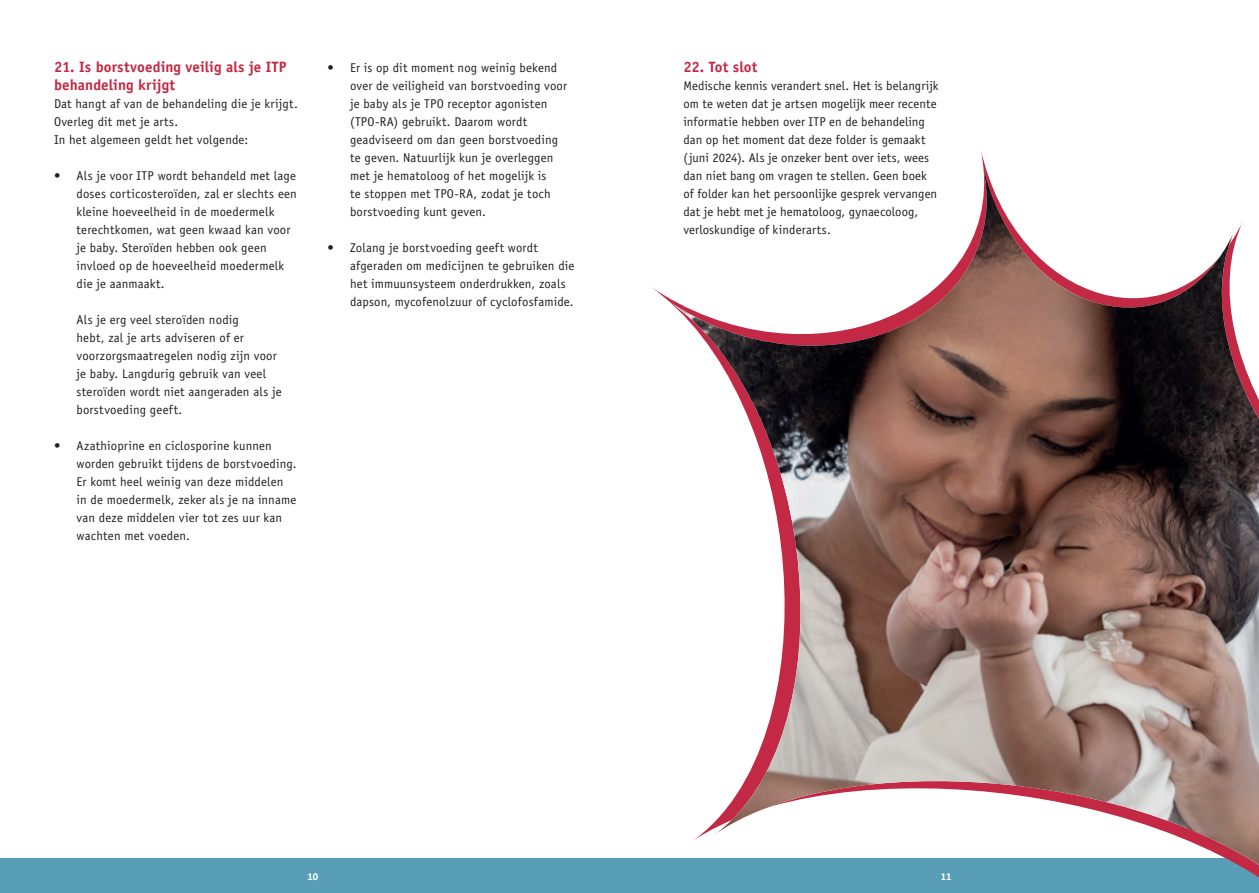
<style>
.page{position:relative;width:1259px;height:893px;background:#fff}
.page>*{position:absolute;margin:0;border:0;box-sizing:border-box;transform-origin:0 0}
.t1{font:700 15px/18px "Officina Sans Std";letter-spacing:.01em;color:#c32944}
.t2{font:12.75px/18px "Officina Sans Std";letter-spacing:.01em;color:#231f20}
.t3{font:700 10.65px "Calibri";color:#fff}
</style>
<div class="page">
<div style="left:0;top:858px;width:1259px;height:35px;background:#599eb7"></div>
<img style="left:667px;top:164px;width:592px;height:701px">
<p class="t1" style="left:54px;top:58px;width:234px">21. Is borstvoeding veilig als je ITP behandeling krijgt</p>
<p class="t2" style="left:54px;top:95px;width:245px">Dat hangt af van de behandeling die je krijgt.<br>Overleg dit met je arts.<br>In het algemeen geldt het volgende:</p>
<p class="t2" style="left:77px;top:167px;width:222px;text-indent:-23px">• Als je voor ITP wordt behandeld met lage doses corticosteroïden, zal er slechts een kleine hoeveelheid in de moedermelk terechtkomen, wat geen kwaad kan voor je baby. Steroïden hebben ook geen invloed op de hoeveelheid moedermelk die je aanmaakt.</p>
<p class="t2" style="left:77px;top:311px;width:207px">Als je erg veel steroïden nodig<br>hebt, zal je arts adviseren of er voorzorgsmaatregelen nodig zijn voor je baby. Langdurig gebruik van veel steroïden wordt niet aangeraden als je borstvoeding geeft.</p>
<p class="t2" style="left:77px;top:437px;width:222px;text-indent:-23px">• Azathioprine en ciclosporine kunnen worden gebruikt tijdens de borstvoeding.<br>Er komt heel weinig van deze middelen in de moedermelk, zeker als je na inname van deze middelen vier tot zes uur kan wachten met voeden.</p>
<p class="t2" style="left:350px;top:59px;width:219px;text-indent:-23px">• Er is op dit moment nog weinig bekend over de veiligheid van borstvoeding voor je baby als je TPO receptor agonisten (TPO-RA) gebruikt. Daarom wordt geadviseerd om dan geen borstvoeding te geven. Natuurlijk kun je overleggen met je hematoloog of het mogelijk is<br>te stoppen met TPO-RA, zodat je toch borstvoeding kunt geven.</p>
<p class="t2" style="left:350px;top:239px;width:226px;text-indent:-23px">• Zolang je borstvoeding geeft wordt afgeraden om medicijnen te gebruiken die het immuunsysteem onderdrukken, zoals dapson, mycofenolzuur of cyclofosfamide.</p>
<p class="t1" style="left:683px;top:58px;width:75px">22. Tot slot</p>
<p class="t2" style="left:683px;top:77px;width:257px">Medische kennis verandert snel. Het is belangrijk om te weten dat je artsen mogelijk meer recente informatie hebben over ITP en de behandeling dan op het moment dat deze folder is gemaakt (juni 2024). Als je onzeker bent over iets, wees dan niet bang om vragen te stellen. Geen boek of folder kan het persoonlijke gesprek vervangen dat je hebt met je hematoloog, gynaecoloog, verloskundige of kinderarts.</p>
<p class="t3" style="left:307px;top:869px;width:12px">10</p>
<p class="t3" style="left:940px;top:869px;width:12px">11</p>
</div>
